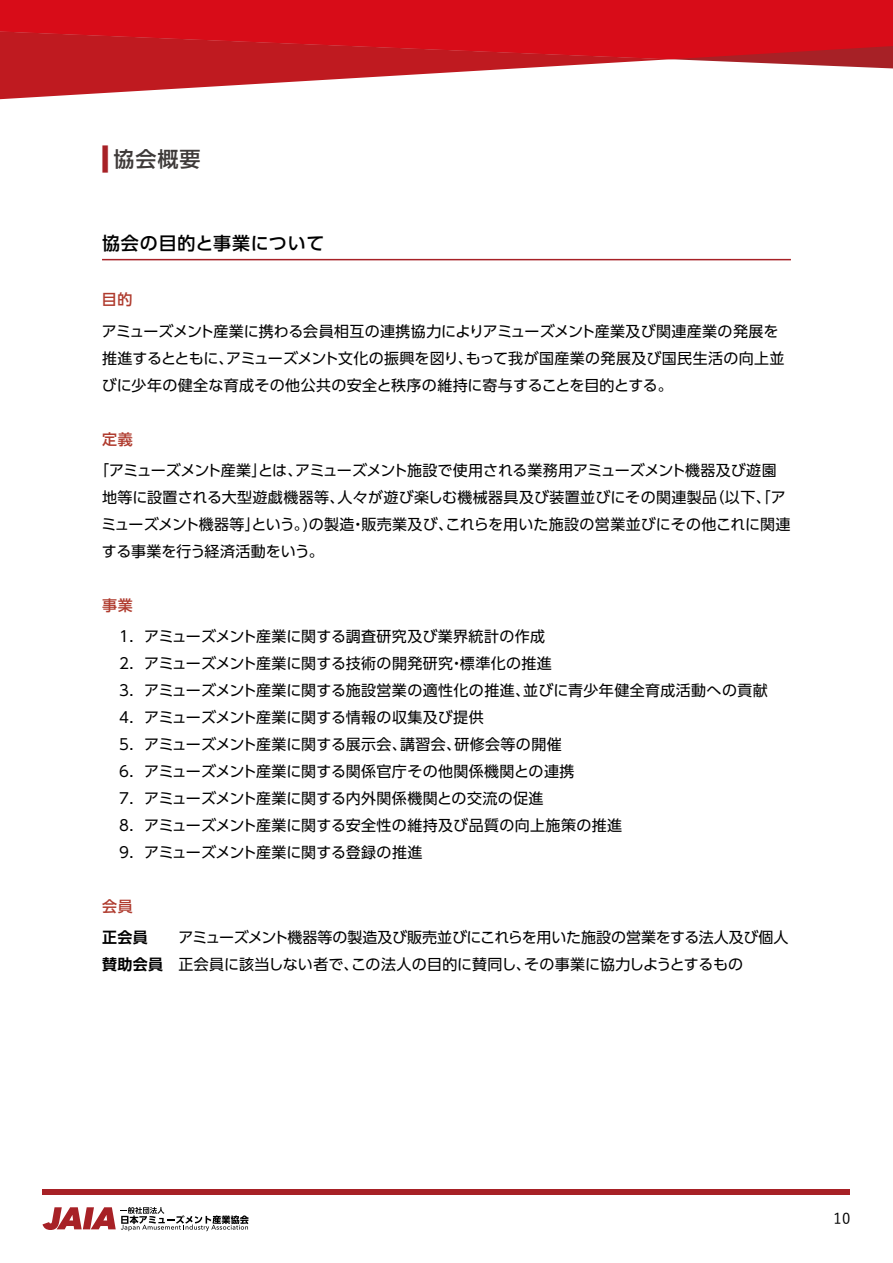
<style>
.page{position:relative;width:893px;height:1263px;background:#fff}
.page>*{position:absolute;margin:0;border:0;box-sizing:border-box;transform-origin:0 0}
.t1{font:500 21px "UD Shin Go Pro";color:#3e3a39}
.t2{font:500 18px "UD Shin Go Pro";letter-spacing:.045em;color:#000}
.t3{font:15px/27px "UD Shin Go Pro";letter-spacing:.01em;color:#000}
.t4{font:15px "UD Shin Go Pro";letter-spacing:-.01em;color:#000}
.t5{font:500 15px "UD Shin Go Pro";letter-spacing:.05em;color:#af3b2e}
.t6{font:700 15px "UD Shin Go Pro De";color:#000}
.t7{font:500 15px "Yu Go";color:#000}
.s1{font-size:31.5px;color:#a72126}
.s2{font-family:"UD Shin Go Pro De";font-weight:700}
</style>
<div class="page">
<svg style="left:43px;top:1207px;width:206px;height:24px"></svg>
<div style="left:43px;top:1189px;width:807px;height:6px;background:#a72126"></div>
<svg style="left:671px;top:59px;width:222px;height:10px"></svg>
<svg style="left:0;top:59px;width:671px;height:41px"></svg>
<svg style="left:0;top:0;width:893px;height:59px;fill:#d80c18"></svg>
<hr style="left:102px;top:259px;width:689px;height:1px;background:#a72126">
<h1 class="t1" style="left:102px;top:142px;width:100px"><span class="s1">■</span> 協会概要</h1>
<p class="t2" style="left:102px;top:228px;width:224px">協会の目的と事業について</p>
<p class="t5" style="left:102px;top:287px;width:32px">目的</p>
<p class="t3" style="left:102px;top:317px;width:684px">アミューズメント産業に携わる会員相互の連携協力によりアミューズメント産業及び関連産業の発展を推進するとともに、アミューズメント文化の振興を図り、もって我が国産業の発展及び国民生活の向上並びに少年の健全な育成その他公共の安全と秩序の維持に寄与することを目的とする。</p>
<p class="t5" style="left:102px;top:427px;width:32px">定義</p>
<p class="t3" style="left:101px;top:456px;width:690px;text-indent:-7px">「アミューズメント産業」とは、アミューズメント施設で使用される業務用アミューズメント機器及び遊園地等に設置される大型遊戯機器等、人々が遊び楽しむ機械器具及び装置並びにその関連製品（以下、「アミューズメント機器等」という。)の製造・販売業及び、これらを用いた施設の営業並びにその他これに関連する事業を行う経済活動をいう。</p>
<p class="t5" style="left:102px;top:593px;width:32px">事業</p>
<p class="t3" style="left:119px;top:622px;width:428px">1. アミューズメント産業に関する調査研究及び業界統計の作成</p>
<p class="t3" style="left:119px;top:649px;width:434px">2. アミューズメント産業に関する技術の開発研究・標準化の推進</p>
<p class="t3" style="left:119px;top:676px;width:650px">3. アミューズメント産業に関する施設営業の適性化の推進、並びに青少年健全育成活動への貢献</p>
<p class="t3" style="left:119px;top:703px;width:366px">4. アミューズメント産業に関する情報の収集及び提供</p>
<p class="t3" style="left:119px;top:730px;width:444px">5. アミューズメント産業に関する展示会、講習会、研修会等の開催</p>
<p class="t3" style="left:119px;top:757px;width:457px">6. アミューズメント産業に関する関係官庁その他関係機関との連携</p>
<p class="t3" style="left:119px;top:784px;width:426px">7. アミューズメント産業に関する内外関係機関との交流の促進</p>
<p class="t3" style="left:119px;top:811px;width:505px">8. アミューズメント産業に関する安全性の維持及び品質の向上施策の推進</p>
<p class="t4" style="left:119px;top:840px;width:305px">9. アミューズメント産業に関する登録の推進</p>
<p class="t5" style="left:102px;top:894px;width:32px">会員</p>
<p class="t6" style="left:102px;top:925px;width:47px">正会員</p>
<p class="t3" style="left:102px;top:924px;width:688px;text-indent:76px">アミューズメント機器等の製造及び販売並びにこれらを用いた施設の営業をする法人及び個人<span class="s2">賛助会員</span> 正会員に該当しない者で、この法人の目的に賛同し、その事業に協力しようとするもの</p>
<p class="t7" style="left:833px;top:1204px;width:19px">10</p>
</div>
